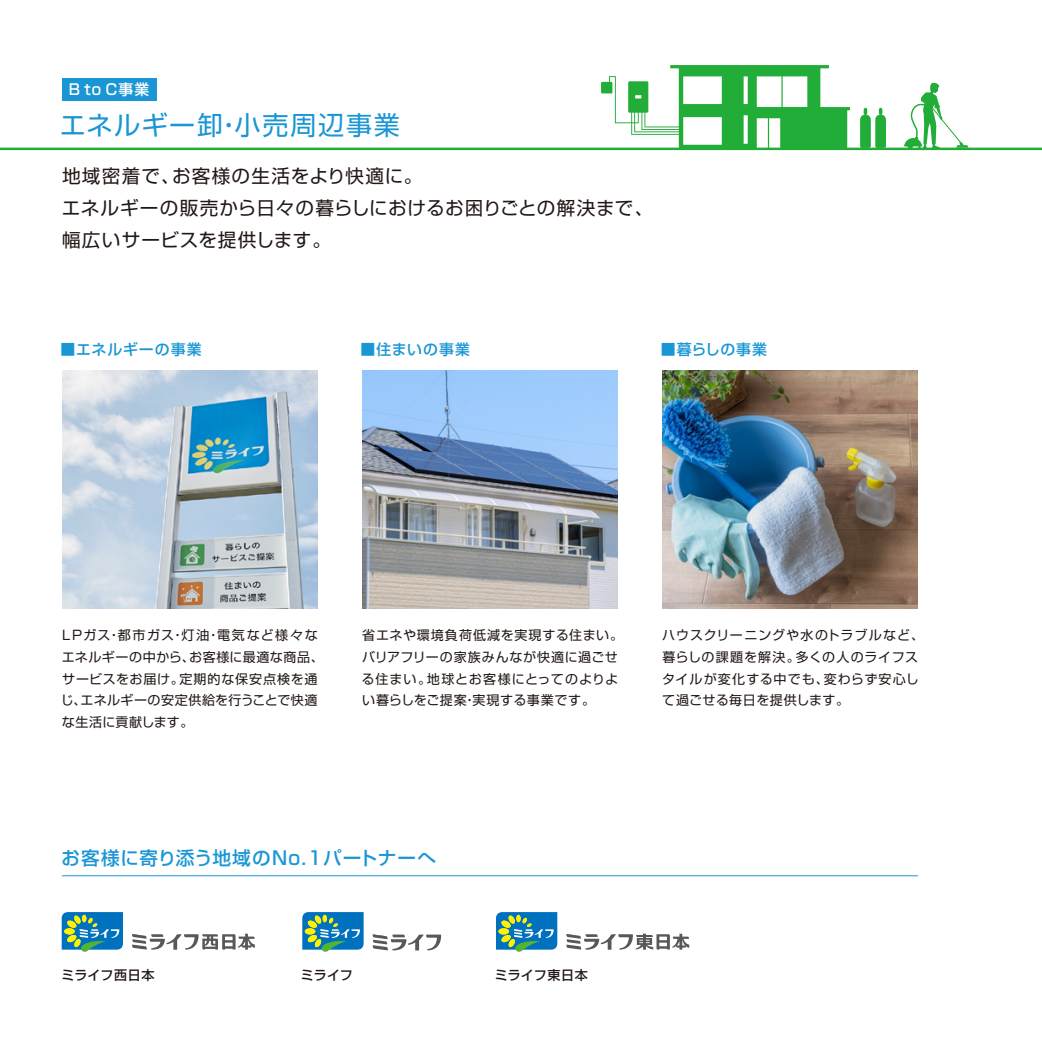
<style>
.page{position:relative;width:1042px;height:1042px;background:#fff}
.page>*{position:absolute;margin:0;border:0;box-sizing:border-box;transform-origin:0 0}
.t1{font:26.07px "Shin Go Pr 6 N";letter-spacing:.07em;color:#1a96d5}
.t2{font:18.55px/32.2px "Shin Go Pr 6 N";letter-spacing:.045em;color:#221815}
.t3{font:500 18.55px "Shin Go Pr 6 N";letter-spacing:.055em;color:#1a96d5}
.t4{font:500 14.88px "Shin Go Pr 6 N";letter-spacing:.065em;color:#1a96d5}
.t5{font:500 14.88px "Shin Go Pr 6 N";color:#fff}
.t6{font:12.95px/21.7px "Shin Go Pr 6 N";letter-spacing:.05em;color:#221815}
.t7{font:500 12.95px "Shin Go Pr 6 N";letter-spacing:.03em;color:#221815}
.t8{font:500 12.95px "Shin Go Pr 6 N";letter-spacing:.01em;color:#221815}
</style>
<div class="page">
<svg style="left:904px;top:82px;width:64px;height:66px"></svg>
<img style="left:362px;top:370px;width:256px;height:239px">
<div style="left:62px;top:78px;width:94px;height:22px;background:#1a96d5"></div>
<hr style="left:0;top:148px;width:1042px;height:2px;background:#22ac38">
<hr style="left:62px;top:875px;width:856px;height:1px;background:#1a96d5">
<img style="left:62px;top:370px;width:255px;height:239px">
<svg style="left:860px;top:108px;width:26px;height:40px"></svg>
<div style="left:601px;top:82px;width:11px;height:11px;background:#22ac38"></div>
<svg style="left:609px;top:65px;width:241px;height:83px"></svg>
<img style="left:662px;top:370px;width:256px;height:239px">
<svg style="left:62px;top:912px;width:61px;height:40px"></svg>
<svg style="left:132px;top:933px;width:123px;height:16px"></svg>
<svg style="left:496px;top:912px;width:61px;height:40px"></svg>
<svg style="left:566px;top:933px;width:123px;height:16px"></svg>
<svg style="left:302px;top:912px;width:62px;height:40px"></svg>
<svg style="left:373px;top:934px;width:68px;height:16px"></svg>
<p class="t5" style="left:69px;top:77px;width:82px">B to C事業</p>
<h1 class="t1" style="left:60px;top:103px;width:342px">エネルギー卸・小売周辺事業</h1>
<h2 class="t2" style="left:62px;top:158px;width:593px">地域密着で、お客様の生活をより快適に。<br>エネルギーの販売から日々の暮らしにおけるお困りごとの解決まで、幅広いサービスを提供します。</h2>
<p class="t4" style="left:60px;top:337px;width:143px">■エネルギーの事業</p>
<p class="t4" style="left:360px;top:337px;width:111px">■住まいの事業</p>
<p class="t4" style="left:661px;top:337px;width:108px">■暮らしの事業</p>
<p class="t6" style="left:61px;top:623px;width:264px">LPガス・都市ガス・灯油・電気など様々なエネルギーの中から、お客様に最適な商品、サービスをお届け。定期的な保安点検を通じ、エネルギーの安定供給を行うことで快適な生活に貢献します。</p>
<p class="t6" style="left:362px;top:623px;width:263px">省エネや環境負荷低減を実現する住まい。バリアフリーの家族みんなが快適に過ごせる住まい。地球とお客様にとってのよりよい暮らしをご提案・実現する事業です。</p>
<p class="t6" style="left:662px;top:623px;width:264px">ハウスクリーニングや水のトラブルなど、暮らしの課題を解決。多くの人のライフスタイルが変化する中でも、変わらず安心して過ごせる毎日を提供します。</p>
<h2 class="t3" style="left:62px;top:843px;width:376px">お客様に寄り添う地域のNo.1パートナーへ</h2>
<p class="t7" style="left:61px;top:964px;width:95px">ミライフ西日本</p>
<p class="t8" style="left:301px;top:964px;width:54px">ミライフ</p>
<p class="t7" style="left:495px;top:964px;width:95px">ミライフ東日本</p>
</div>
